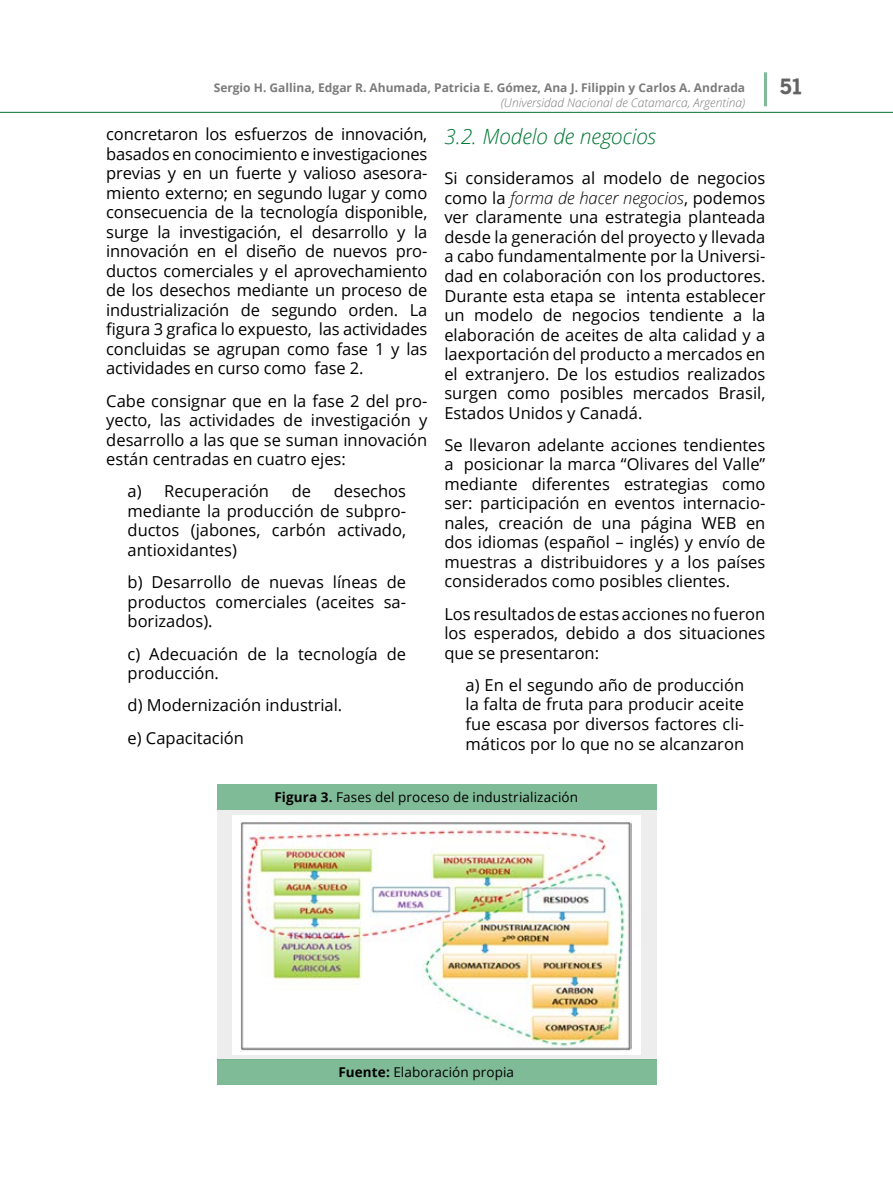
<style>
.page{position:relative;width:893px;height:1191px;background:#fff}
.page>*{position:absolute;margin:0;border:0;box-sizing:border-box;transform-origin:0 0}
.t1{font:italic 300 21px "Open Sans";letter-spacing:-.005em;color:#007732}
.t2{font:900 21px "Old Sans";color:#646363}
.t3{font:16.5px/19.5px "Open Sans";color:#000;text-align:justify}
.t4{font:13.5px "Open Sans";letter-spacing:.01em;color:#000}
.t5{font:700 12px "Open Sans";color:#7c7b7b}
.t6{font:italic 300 12px "Open Sans";color:#7c7b7b}
.s1{font-weight:300;font-style:italic}
.s2{font-weight:700}
</style>
<div class="page">
<hr style="left:0;top:112px;width:893px;height:1px;background:#007732">
<hr style="left:764px;top:72px;width:3px;height:34px;background:#007732">
<div style="left:217px;top:810px;width:439px;height:249px;background:#ededed"></div>
<div style="left:232px;top:814px;width:409px;height:240px;background:#fff"></div>
<img style="left:240px;top:821px;width:391px;height:230px">
<div style="left:217px;top:784px;width:439px;height:26px;background:#80bb98"></div>
<div style="left:217px;top:1059px;width:439px;height:25px;background:#80bb98"></div>
<p class="t5" style="left:214px;top:79px;width:533px">Sergio H. Gallina, Edgar R. Ahumada, Patricia E. Gómez, Ana J. Filippin y Carlos A. Andrada</p>
<p class="t2" style="left:779px;top:73px;width:25px">51</p>
<p class="t6" style="left:501px;top:94px;width:246px">(Universidad Nacional de Catamarca, Argentina)</p>
<p class="t3" style="left:106px;top:124px;width:323px">concretaron los esfuerzos de innovación, basados en conocimiento e investigaciones previas y en un fuerte y valioso asesora&shy;miento externo; en segundo lugar y como consecuencia de la tecnología disponible, surge la investigación, el desarrollo y la innovación en el diseño de nuevos pro&shy;ductos comerciales y el aprovechamiento de los desechos mediante un proceso de industrialización de segundo orden. La figura 3 grafica lo expuesto, las actividades concluidas se agrupan como fase 1 y las actividades en curso como fase 2.</p>
<p class="t3" style="left:106px;top:390px;width:323px">Cabe consignar que en la fase 2 del pro&shy;yecto, las actividades de investigación y desarrollo a las que se suman innovación están centradas en cuatro ejes:</p>
<p class="t3" style="left:128px;top:481px;width:143px">a) Recuperación</p>
<p class="t3" style="left:292px;top:481px;width:21px">de</p>
<p class="t1" style="left:444px;top:122px;width:213px">3.2. Modelo de negocios</p>
<p class="t3" style="left:444px;top:168px;width:323px">Si consideramos al modelo de negocios como la <span class="s1">forma de hacer negocios</span>, podemos ver claramente una estrategia planteada desde la generación del proyecto y llevada a cabo fundamentalmente por la Universi&shy;dad en colaboración con los productores.<br>Durante esta etapa se intenta establecer un modelo de negocios tendiente a la elaboración de aceites de alta calidad y a laexportación del producto a mercados en el extranjero. De los estudios realizados surgen como posibles mercados Brasil, Estados Unidos y Canadá.</p>
<p class="t3" style="left:444px;top:435px;width:323px">Se llevaron adelante acciones tendientes a posicionar la marca “Olivares del Valle” mediante diferentes estrategias como ser: participación en eventos internacio&shy;nales, creación de una página WEB en dos idiomas (español – inglés) y envío de muestras a distribuidores y a los países considerados como posibles clientes.</p>
<p class="t3" style="left:444px;top:603px;width:323px">Los resultados de estas acciones no fueron los esperados, debido a dos situaciones que se presentaron:</p>
<p class="t3" style="left:466px;top:675px;width:280px">a) En el segundo año de producción la falta de fruta para producir aceite fue escasa por diversos factores cli&shy;máticos por lo que no se alcanzaron</p>
<p class="t4" style="left:274px;top:788px;width:305px"><span class="s2">Figura 3.</span> Fases del proceso de industrialización</p>
<p class="t3" style="left:128px;top:481px;width:280px;text-indent:206px">desechos mediante la producción de subpro&shy;ductos (jabones, carbón activado, antioxidantes)</p>
<p class="t3" style="left:128px;top:572px;width:280px">b) Desarrollo de nuevas líneas de productos comerciales (aceites sa&shy;borizados).</p>
<p class="t3" style="left:128px;top:643px;width:280px">c) Adecuación de la tecnología de producción.</p>
<p class="t3" style="left:128px;top:688px;width:216px;line-height:32.2px">d) Modernización industrial. e) Capacitación</p>
<p class="t4" style="left:338px;top:1063px;width:177px"><span class="s2">Fuente:</span> Elaboración propia</p>
</div>
